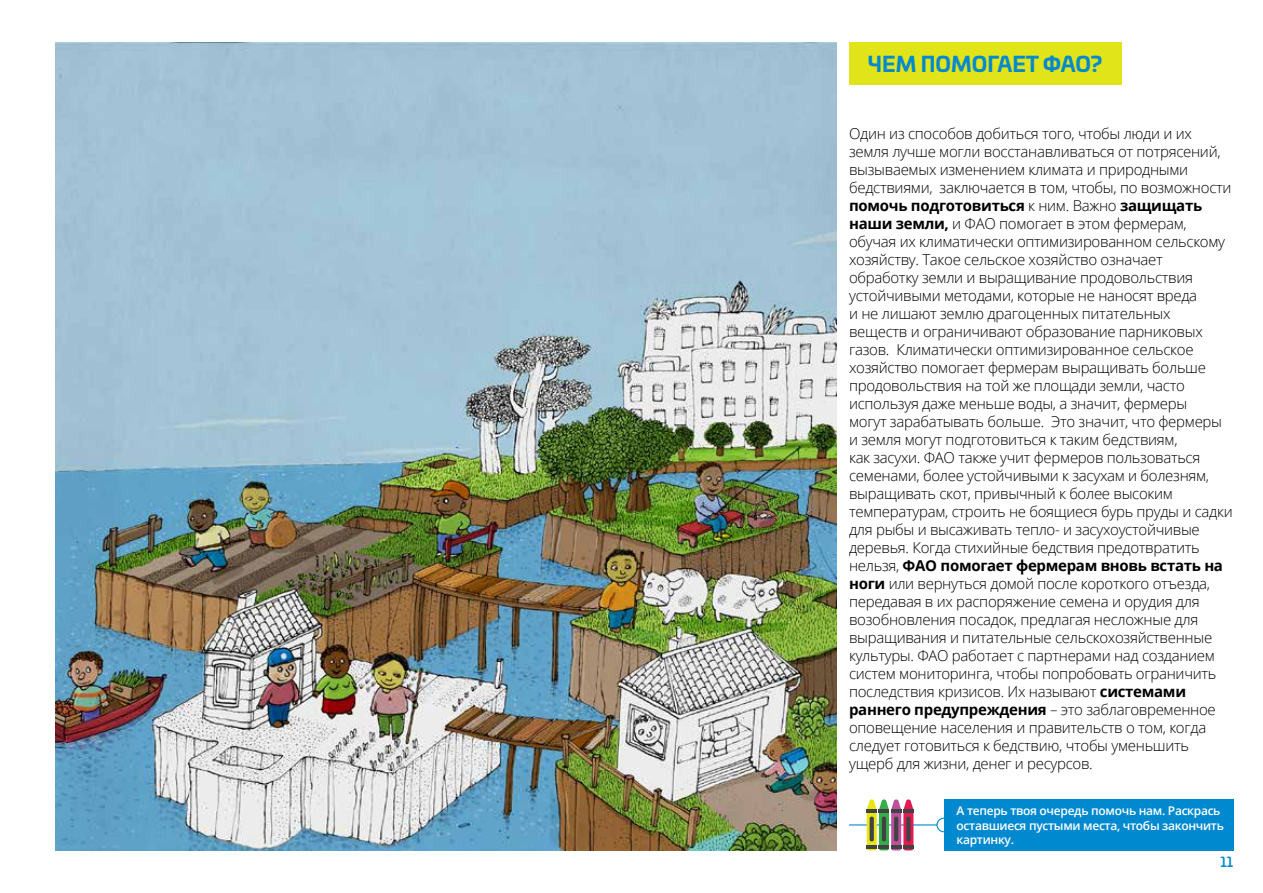
<style>
.page{position:relative;width:1263px;height:893px;background:#fff}
.page>*{position:absolute;margin:0;border:0;box-sizing:border-box;transform-origin:0 0}
.t1{font:700 21px "Univia Pro";color:#0089cf}
.t2{font:300 15px/18px "Open Sans";letter-spacing:-.02em;color:#000}
.t3{font:500 13.5px "Univia Pro";color:#0089cf}
.t4{font:600 12px/14.4px "Open Sans";letter-spacing:-.025em;color:#fff}
.s1{font-weight:700}
</style>
<div class="page">
<img style="left:55px;top:43px;width:781px;height:807px">
<hr style="left:849px;top:824px;width:88px;height:1px;background:#0089cf">
<svg style="left:936px;top:817px;width:8px;height:16px"></svg>
<div style="left:944px;top:799px;width:289px;height:51px;background:#0089cf"></div>
<svg style="left:867px;top:799px;width:46px;height:51px"></svg>
<svg style="left:906px;top:817px;width:4px;height:24px"></svg>
<div style="left:849px;top:43px;width:272px;height:42px;background:#e2e41a"></div>
<h1 class="t1" style="left:868px;top:47px;width:236px">ЧЕМ ПОМОГАЕТ ФАО?</h1>
<p class="t2" style="left:849px;top:124px;width:385px">Один из способов добиться того, чтобы люди и их земля лучше могли восстанавливаться от потрясений, вызываемых изменением климата и природными бедствиями, заключается в том, чтобы, по возможности <span class="s1">помочь подготовиться</span> к ним. Важно <span class="s1">защищать наши земли,</span> и ФАО помогает в этом фермерам, обучая их климатически оптимизированном сельскому хозяйству. Такое сельское хозяйство означает обработку земли и выращивание продовольствия устойчивыми методами, которые не наносят вреда<br>и не лишают землю драгоценных питательных веществ и ограничивают образование парниковых газов. Климатически оптимизированное сельское хозяйство помогает фермерам выращивать больше продовольствия на той же площади земли, часто используя даже меньше воды, а значит, фермеры<br>могут зарабатывать больше. Это значит, что фермеры и земля могут подготовиться к таким бедствиям,<br>как засухи. ФАО также учит фермеров пользоваться семенами, более устойчивыми к засухам и болезням, выращивать скот, привычный к более высоким температурам, строить не боящиеся бурь пруды и садки для рыбы и высаживать тепло- и засухоустойчивые деревья. Когда стихийные бедствия предотвратить нельзя, <span class="s1">ФАО помогает фермерам вновь встать на ноги</span> или вернуться домой после короткого отъезда, передавая в их распоряжение семена и орудия для возобновления посадок, предлагая несложные для выращивания и питательные сельскохозяйственные культуры. ФАО работает с партнерами над созданием систем мониторинга, чтобы попробовать ограничить последствия кризисов. Их называют <span class="s1">системами раннего предупреждения</span> – это заблаговременное оповещение населения и правительств о том, когда следует готовиться к бедствию, чтобы уменьшить ущерб для жизни, денег и ресурсов.</p>
<p class="t4" style="left:957px;top:803px;width:269px">А теперь твоя очередь помочь нам. Раскрась оставшиеся пустыми места, чтобы закончить картинку.</p>
<p class="t3" style="left:1220px;top:852px;width:14px">11</p>
</div>
